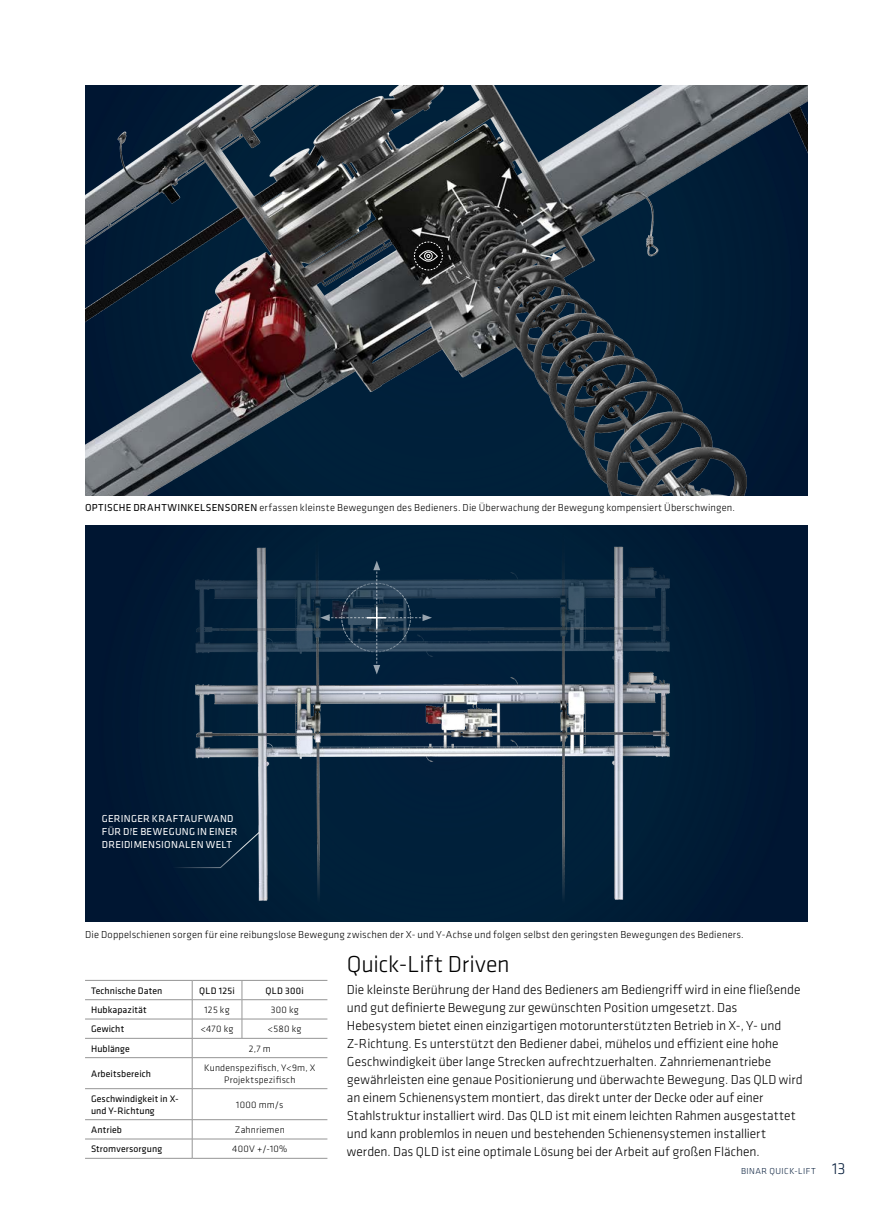
<style>
.page{position:relative;width:893px;height:1212px;background:#fff}
.page>*{position:absolute;margin:0;border:0;box-sizing:border-box;transform-origin:0 0}
.Light_HeadLine_16p{font:300 24px "Klavika";letter-spacing:-.005em;color:#000}
.Quick_Bread_Eng_9p_F{font:300 13.5px/18px "Klavika";letter-spacing:-.005em;color:#000}
.Label_Black{font:300 10.5px "Klavika";letter-spacing:.015em;color:#000}
.Label_white{font:10.5px/12.8px "Klavika";letter-spacing:.025em;color:#fff}
.Table_Item{font:9.75px/11.7px "Klavika";letter-spacing:.01em;color:#000}
.Table_Data{font:300 9.75px/11.7px "Klavika";letter-spacing:.02em;color:#000;text-align:center}
.Table_Data-2{font:9.75px "Klavika";letter-spacing:.03em;color:#000}
.t1{font:300 9px "Klavika";letter-spacing:.05em;color:#071e3c}
.s1{font-weight:400}
.s2{font-size:16.5px}
</style>
<div class="page">
<div style="left:85px;top:526px;width:723px;height:395px;background:#001833"></div>
<img style="left:194px;top:526px;width:477px;height:395px">
<img style="left:85px;top:85px;width:723px;height:410px">
<svg style="left:414px;top:241px;width:29px;height:30px"></svg>
<hr style="left:192px;top:999px;width:50px;height:1px;background:#959595">
<hr style="left:192px;top:1019px;width:50px;height:1px;background:#959595">
<hr style="left:192px;top:1038px;width:50px;height:1px;background:#959595">
<hr style="left:242px;top:1038px;width:85px;height:1px;background:#959595">
<hr style="left:192px;top:1057px;width:50px;height:1px;background:#959595">
<hr style="left:242px;top:1057px;width:85px;height:1px;background:#959595">
<hr style="left:85px;top:999px;width:107px;height:1px;background:#959595">
<hr style="left:192px;top:1088px;width:50px;height:1px;background:#959595">
<hr style="left:242px;top:1088px;width:85px;height:1px;background:#959595">
<hr style="left:192px;top:1119px;width:50px;height:1px;background:#959595">
<hr style="left:242px;top:1119px;width:85px;height:1px;background:#959595">
<hr style="left:85px;top:980px;width:107px;height:1px;background:#959595">
<hr style="left:242px;top:999px;width:85px;height:1px;background:#959595">
<hr style="left:85px;top:1158px;width:107px;height:1px;background:#959595">
<hr style="left:192px;top:1158px;width:50px;height:1px;background:#959595">
<hr style="left:242px;top:1158px;width:85px;height:1px;background:#959595">
<svg style="left:242px;top:981px;width:1px;height:57px"></svg>
<hr style="left:85px;top:1019px;width:107px;height:1px;background:#959595">
<hr style="left:242px;top:1019px;width:85px;height:1px;background:#959595">
<hr style="left:85px;top:1038px;width:107px;height:1px;background:#959595">
<hr style="left:192px;top:980px;width:50px;height:1px;background:#959595">
<hr style="left:242px;top:980px;width:85px;height:1px;background:#959595">
<hr style="left:192px;top:1139px;width:50px;height:1px;background:#959595">
<hr style="left:242px;top:1139px;width:85px;height:1px;background:#959595">
<svg style="left:192px;top:980px;width:1px;height:77px"></svg>
<hr style="left:85px;top:1057px;width:107px;height:1px;background:#959595">
<hr style="left:192px;top:1058px;width:1px;height:30px;background:#959595">
<hr style="left:192px;top:1089px;width:1px;height:30px;background:#959595">
<svg style="left:192px;top:1120px;width:1px;height:38px"></svg>
<hr style="left:85px;top:1088px;width:107px;height:1px;background:#959595">
<hr style="left:85px;top:1119px;width:107px;height:1px;background:#959595">
<hr style="left:85px;top:1139px;width:107px;height:1px;background:#959595">
<svg style="left:320px;top:561px;width:112px;height:113px"></svg>
<svg style="left:176px;top:832px;width:84px;height:36px"></svg>
<p class="Label_Black" style="left:85px;top:502px;width:651px"><span class="s1">OPTISCHE DRAHTWINKELSENSOREN</span> erfassen kleinste Bewegungen des Bedieners. Die Überwachung der Bewegung kompensiert Überschwingen.</p>
<p class="Label_white" style="left:102px;top:812px;width:137px">GERINGER KRAFTAUFWAND<br>FÜR DIE BEWEGUNG IN EINER<br>DREIDIMENSIONALEN WELT</p>
<p class="Label_Black" style="left:85px;top:928px;width:660px">Die Doppelschienen sorgen für eine reibungslose Bewegung zwischen der X- und Y-Achse und folgen selbst den geringsten Bewegungen des Bedieners.</p>
<p class="Table_Item" style="left:91px;top:985px;width:73px">Technische Daten</p>
<p class="Table_Data-2" style="left:199px;top:985px;width:37px">QLD 125i</p>
<p class="Table_Data-2" style="left:266px;top:985px;width:40px">QLD 300i</p>
<p class="Table_Item" style="left:91px;top:1004px;width:57px">Hubkapazität</p>
<p class="Table_Data" style="left:204px;top:1004px;width:27px">125 kg</p>
<p class="Table_Data" style="left:271px;top:1004px;width:30px">300 kg</p>
<p class="Table_Item" style="left:91px;top:1023px;width:35px">Gewicht</p>
<p class="Table_Data" style="left:201px;top:1023px;width:34px">&lt;470 kg</p>
<p class="Table_Data" style="left:268px;top:1023px;width:35px">&lt;580 kg</p>
<p class="Table_Item" style="left:91px;top:1043px;width:40px">Hublänge</p>
<p class="Table_Data" style="left:249px;top:1043px;width:23px">2,7 m</p>
<p class="Table_Item" style="left:91px;top:1068px;width:62px">Arbeitsbereich</p>
<p class="Table_Data" style="left:204px;top:1062px;width:113px">Kundenspezifisch, Y&lt;9m, X<br>Projektspezifisch</p>
<p class="Table_Item" style="left:91px;top:1093px;width:89px">Geschwindigkeit in X&shy;und Y-Richtung</p>
<p class="Table_Data" style="left:236px;top:1099px;width:49px">1000 mm/s</p>
<p class="Table_Item" style="left:91px;top:1124px;width:32px">Antrieb</p>
<p class="Table_Data" style="left:235px;top:1124px;width:51px">Zahnriemen</p>
<p class="Table_Item" style="left:91px;top:1143px;width:73px">Stromversorgung</p>
<p class="Table_Data" style="left:232px;top:1143px;width:57px">400V +/-10%</p>
<p class="Light_HeadLine_16p" style="left:347px;top:951px;width:164px">Quick-Lift Driven</p>
<p class="Quick_Bread_Eng_9p_F" style="left:347px;top:981px;width:457px">Die kleinste Berührung der Hand des Bedieners am Bediengriff wird in eine fließende und gut definierte Bewegung zur gewünschten Position umgesetzt. Das Hebesystem bietet einen einzigartigen motorunterstützten Betrieb in X-, Y- und Z-Richtung. Es unterstützt den Bediener dabei, mühelos und effizient eine hohe Geschwindigkeit über lange Strecken aufrechtzuerhalten. Zahnriemenantriebe gewährleisten eine genaue Positionierung und überwachte Bewegung. Das QLD wird an einem Schienensystem montiert, das direkt unter der Decke oder auf einer Stahlstruktur installiert wird. Das QLD ist mit einem leichten Rahmen ausgestattet und kann problemlos in neuen und bestehenden Schienensystemen installiert werden. Das QLD ist eine optimale Lösung bei der Arbeit auf großen Flächen.</p>
<p class="t1" style="left:741px;top:1166px;width:106px">BINAR QUICK-LIFT <span class="s2">13</span></p>
</div>
